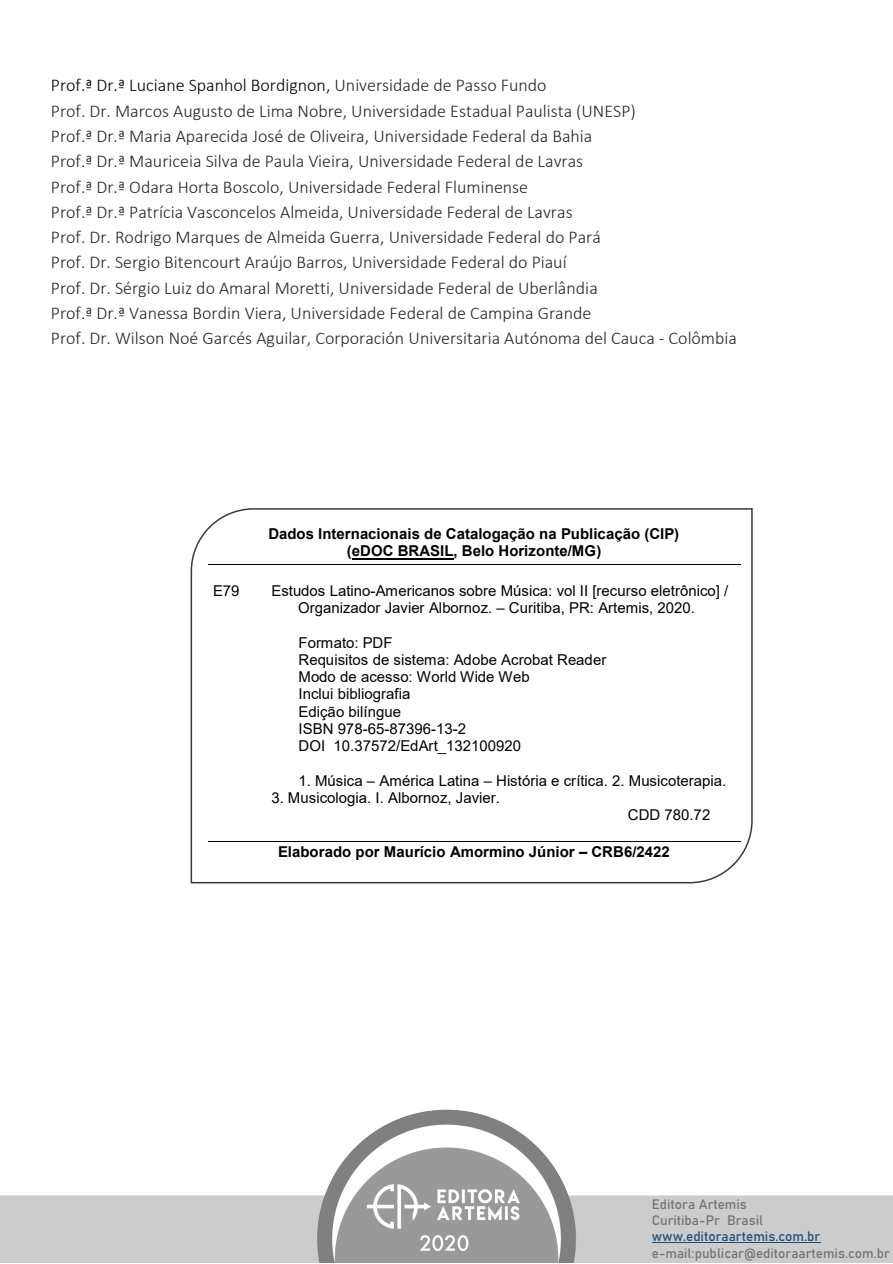
<style>
.page{position:relative;width:893px;height:1264px;background:#fff}
.page>*{position:absolute;margin:0;border:0;box-sizing:border-box;transform-origin:0 0}
.t1{font:300 18px "Calibri";color:#262626}
.t2{font:300 18px "Calibri";color:#000}
.t3{font:15px/17.2px "Arial";color:#000;text-align:center}
.t4{font:700 15px "Arial";color:#000}
.t5{font:13.5px "Bahnschrift";color:#767171}
.t6{font:13.5px "Bahnschrift";color:#1f4e79}
.s1{color:#262626}
</style>
<div class="page">
<img style="left:0;top:1109px;width:892px;height:153px">
<hr style="left:651px;top:1241px;width:169px;height:1px;background:#1f4e79">
<svg style="left:190px;top:508px;width:563px;height:376px"></svg>
<p class="t2" style="left:51px;top:74px;width:497px">Prof.ª Dr.ª Luciane Spanhol Bordignon, <span class="s1">Universidade de Passo Fundo</span></p>
<h1 class="t1" style="left:51px;top:99px;width:586px">Prof. Dr. Marcos Augusto de Lima Nobre, Universidade Estadual Paulista (UNESP)</h1>
<h1 class="t1" style="left:51px;top:125px;width:543px">Prof.ª Dr.ª Maria Aparecida José de Oliveira, Universidade Federal da Bahia</h1>
<h1 class="t1" style="left:51px;top:150px;width:533px">Prof.ª Dr.ª Mauriceia Silva de Paula Vieira, Universidade Federal de Lavras</h1>
<h1 class="t1" style="left:51px;top:175px;width:478px">Prof.ª Dr.ª Odara Horta Boscolo, Universidade Federal Fluminense</h1>
<h1 class="t1" style="left:51px;top:200px;width:523px">Prof.ª Dr.ª Patrícia Vasconcelos Almeida, Universidade Federal de Lavras</h1>
<h1 class="t1" style="left:51px;top:226px;width:551px">Prof. Dr. Rodrigo Marques de Almeida Guerra, Universidade Federal do Pará</h1>
<h1 class="t1" style="left:51px;top:251px;width:517px">Prof. Dr. Sergio Bitencourt Araújo Barros, Universidade Federal do Piauí</h1>
<h1 class="t1" style="left:51px;top:276px;width:548px">Prof. Dr. Sérgio Luiz do Amaral Moretti, Universidade Federal de Uberlândia</h1>
<h1 class="t1" style="left:51px;top:301px;width:542px">Prof.ª Dr.ª Vanessa Bordin Viera, Universidade Federal de Campina Grande</h1>
<h1 class="t1" style="left:51px;top:327px;width:687px">Prof. Dr. Wilson Noé Garcés Aguilar, Corporación Universitaria Autónoma del Cauca - Colômbia</h1>
<p class="t4" style="left:268px;top:523px;width:412px">Dados Internacionais de Catalogação na Publicação (CIP)</p>
<p class="t4" style="left:347px;top:540px;width:256px">(eDOC BRASIL, Belo Horizonte/MG)</p>
<p class="t3" style="left:213px;top:581px;width:28px">E79</p>
<p class="t3" style="left:271px;top:581px;width:458px">Estudos Latino-Americanos sobre Música: vol II [recurso eletrônico] /<br>Organizador Javier Albornoz. – Curitiba, PR: Artemis, 2020.</p>
<p class="t3" style="left:298px;top:633px;width:95px">Formato: PDF</p>
<p class="t3" style="left:298px;top:651px;width:309px">Requisitos de sistema: Adobe Acrobat Reader</p>
<p class="t3" style="left:298px;top:668px;width:233px">Modo de acesso: World Wide Web</p>
<p class="t3" style="left:298px;top:685px;width:113px">Inclui bibliografia</p>
<p class="t3" style="left:298px;top:702px;width:104px">Edição bilíngue</p>
<p class="t3" style="left:298px;top:720px;width:169px">ISBN 978-65-87396-13-2</p>
<p class="t3" style="left:298px;top:737px;width:224px">DOI 10.37572/EdArt_132100920</p>
<p class="t3" style="left:298px;top:771px;width:429px">1. Música – América Latina – História e crítica. 2. Musicoterapia.</p>
<p class="t3" style="left:271px;top:788px;width:230px">3. Musicologia. I. Albornoz, Javier.</p>
<p class="t3" style="left:627px;top:806px;width:84px">CDD 780.72</p>
<p class="t4" style="left:278px;top:841px;width:393px">Elaborado por Maurício Amormino Júnior – CRB6/2422</p>
<p class="t5" style="left:651px;top:1195px;width:97px">Editora Artemis</p>
<p class="t5" style="left:651px;top:1211px;width:113px">Curitiba-Pr Brasil</p>
<p class="t6" style="left:651px;top:1227px;width:170px">www.editoraartemis.com.br</p>
<p class="t5" style="left:651px;top:1243px;width:239px">e-mail:publicar@editoraartemis.com.br</p>
</div>
